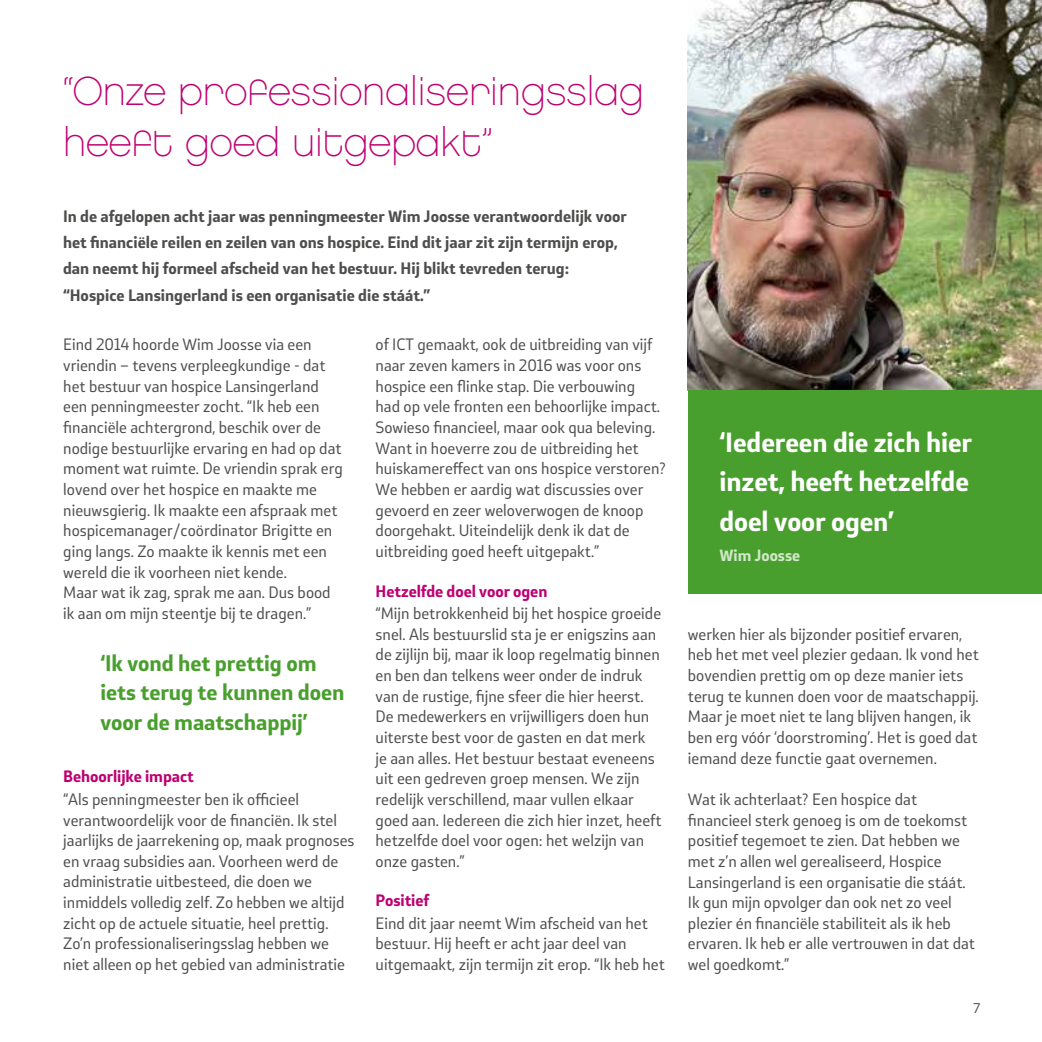
<style>
.page{position:relative;width:1042px;height:1042px;background:#fff}
.page>*{position:absolute;margin:0;border:0;box-sizing:border-box;transform-origin:0 0}
.t1{font:40.25px/50.8px "Chalet Paris Nineteen Eighty";color:#be0071}
.t2{font:700 25.9px/39.6px "Stobi Sans";letter-spacing:-.005em;color:#fff}
.t3{font:700 21px/29.8px "Stobi Sans";letter-spacing:-.005em;color:#499f2d}
.t4{font:15.4px/20.7px "Stobi Sans";color:#4d4d4c}
.t5{font:700 15.4px/26.2px "Stobi Sans";color:#4d4d4c}
.t6{font:700 15.4px "Stobi Sans";letter-spacing:-.005em;color:#be0071}
.t7{font:700 15.22px "Stobi Sans";color:#d2e7ca}
.t8{font:13.12px "Stobi Sans";color:#4d4d4c}
</style>
<div class="page">
<img style="left:687px;top:0;width:355px;height:390px">
<div style="left:688px;top:390px;width:354px;height:204px;background:#499f2d"></div>
<h1 class="t1" style="left:63px;top:66px;width:582px">“Onze professionaliseringsslag heeft goed uitgepakt”</h1>
<p class="t5" style="left:63px;top:203px;width:565px">In de afgelopen acht jaar was penningmeester Wim Joosse verantwoordelijk voor het financiële reilen en zeilen van ons hospice. Eind dit jaar zit zijn termijn erop, dan neemt hij formeel afscheid van het bestuur. Hij blikt tevreden terug: “Hospice Lansingerland is een organisatie die stáát.”</p>
<p class="t4" style="left:63px;top:334px;width:281px">Eind 2014 hoorde Wim Joosse via een vriendin – tevens verpleegkundige - dat het bestuur van hospice Lansingerland een penningmeester zocht. “Ik heb een financiële achtergrond, beschik over de nodige bestuurlijke ervaring en had op dat moment wat ruimte. De vriendin sprak erg lovend over het hospice en maakte me nieuwsgierig. Ik maakte een afspraak met hospicemanager/coördinator Brigitte en ging langs. Zo maakte ik kennis met een wereld die ik voorheen niet kende.<br>Maar wat ik zag, sprak me aan. Dus bood ik aan om mijn steentje bij te dragen.”</p>
<h3 class="t3" style="left:100px;top:647px;width:246px">‘Ik vond het prettig om iets terug te kunnen doen voor de maatschappij’</h3>
<p class="t6" style="left:63px;top:766px;width:132px">Behoorlijke impact</p>
<p class="t4" style="left:63px;top:788px;width:293px">“Als penningmeester ben ik officieel verantwoordelijk voor de financiën. Ik stel jaarlijks de jaarrekening op, maak prognoses en vraag subsidies aan. Voorheen werd de administratie uitbesteed, die doen we inmiddels volledig zelf. Zo hebben we altijd zicht op de actuele situatie, heel prettig.<br>Zo’n professionaliseringsslag hebben we niet alleen op het gebied van administratie</p>
<p class="t4" style="left:375px;top:334px;width:292px">of ICT gemaakt, ook de uitbreiding van vijf naar zeven kamers in 2016 was voor ons hospice een flinke stap. Die verbouwing<br>had op vele fronten een behoorlijke impact.<br>Sowieso financieel, maar ook qua beleving.<br>Want in hoeverre zou de uitbreiding het huiskamereffect van ons hospice verstoren?<br>We hebben er aardig wat discussies over gevoerd en zeer weloverwogen de knoop doorgehakt. Uiteindelijk denk ik dat de uitbreiding goed heeft uitgepakt.”</p>
<p class="t6" style="left:375px;top:580px;width:173px">Hetzelfde doel voor ogen</p>
<p class="t4" style="left:375px;top:602px;width:287px">“Mijn betrokkenheid bij het hospice groeide snel. Als bestuurslid sta je er enigszins aan de zijlijn bij, maar ik loop regelmatig binnen en ben dan telkens weer onder de indruk van de rustige, fijne sfeer die hier heerst.<br>De medewerkers en vrijwilligers doen hun uiterste best voor de gasten en dat merk<br>je aan alles. Het bestuur bestaat eveneens uit een gedreven groep mensen. We zijn redelijk verschillend, maar vullen elkaar goed aan. Iedereen die zich hier inzet, heeft hetzelfde doel voor ogen: het welzijn van onze gasten.”</p>
<p class="t6" style="left:375px;top:890px;width:55px">Positief</p>
<p class="t4" style="left:375px;top:912px;width:291px">Eind dit jaar neemt Wim afscheid van het bestuur. Hij heeft er acht jaar deel van uitgemaakt, zijn termijn zit erop. “Ik heb het</p>
<h2 class="t2" style="left:719px;top:422px;width:254px">‘Iedereen die zich hier inzet, heeft hetzelfde doel voor ogen’</h2>
<p class="t7" style="left:719px;top:545px;width:82px">Wim Joosse</p>
<p class="t4" style="left:688px;top:623px;width:292px">werken hier als bijzonder positief ervaren, heb het met veel plezier gedaan. Ik vond het bovendien prettig om op deze manier iets terug te kunnen doen voor de maatschappij.<br>Maar je moet niet te lang blijven hangen, ik ben erg vóór ‘doorstroming’. Het is goed dat iemand deze functie gaat overnemen.</p>
<p class="t4" style="left:688px;top:788px;width:289px">Wat ik achterlaat? Een hospice dat financieel sterk genoeg is om de toekomst positief tegemoet te zien. Dat hebben we met z’n allen wel gerealiseerd, Hospice Lansingerland is een organisatie die stáát.<br>Ik gun mijn opvolger dan ook net zo veel plezier én financiële stabiliteit als ik heb ervaren. Ik heb er alle vertrouwen in dat dat wel goedkomt.”</p>
<p class="t8" style="left:973px;top:999px;width:8px">7</p>
</div>
